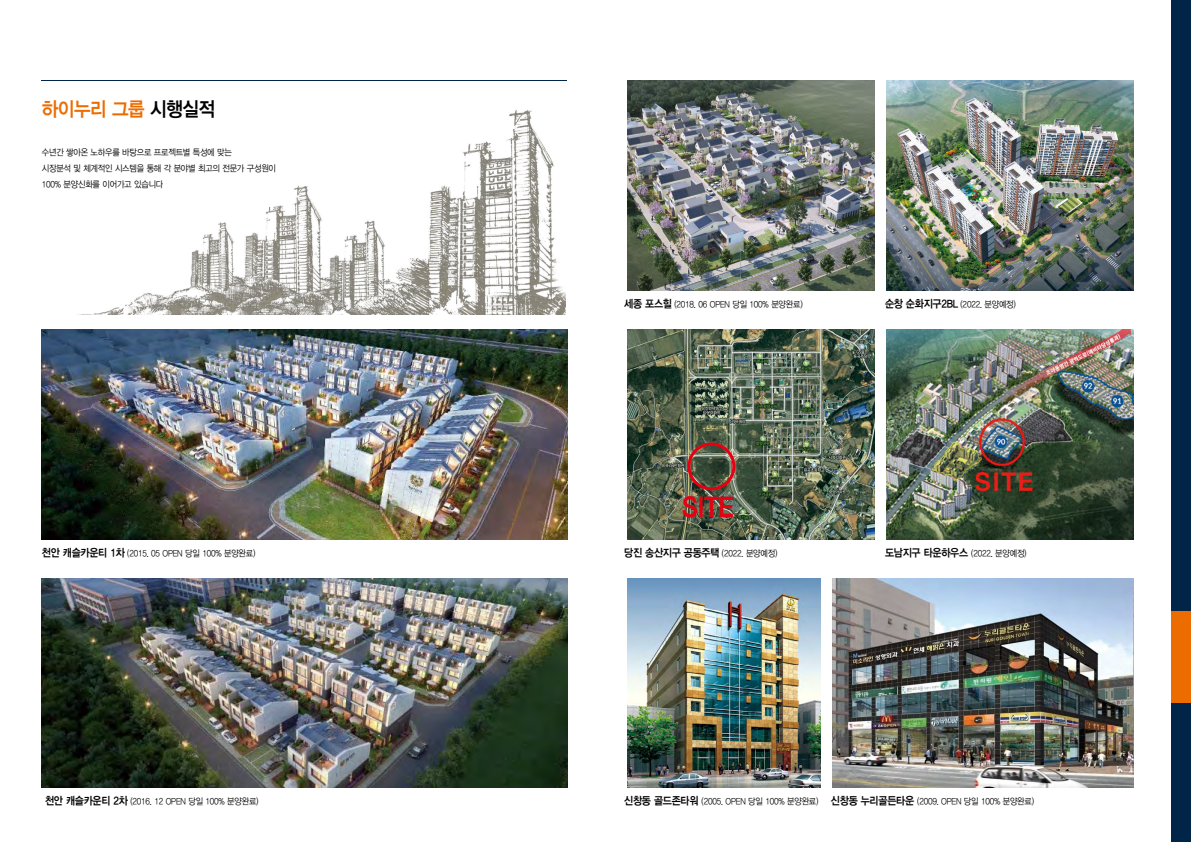
<style>
.page{position:relative;width:1191px;height:842px;background:#fff}
.page>*{position:absolute;margin:0;border:0;box-sizing:border-box;transform-origin:0 0}
.t1{font:27px "YDIYGO350";color:#e60012;scale:.9 1}
.t2{font:20px "YDIYGO340";letter-spacing:-.025em;color:#ed6c00;scale:.9 1}
.t3{font:9px/16px "YDIYGO320";letter-spacing:-.025em;color:#000;scale:.9 1}
.s1{color:#000}
.s2{font-family:"YDIYGO340";font-size:11px}
</style>
<div class="page">
<div style="left:1171px;top:0;width:20px;height:842px;background:#002548"></div>
<div style="left:1171px;top:612px;width:20px;height:91px;background:#ed6c00"></div>
<img style="left:42px;top:329px;width:525px;height:210px">
<img style="left:42px;top:578px;width:525px;height:210px">
<hr style="left:42px;top:81px;width:525px;height:1px;background:#002548">
<img style="left:51px;top:81px;width:514px;height:233px">
<img style="left:627px;top:329px;width:247px;height:210px">
<img style="left:886px;top:329px;width:247px;height:210px">
<img style="left:627px;top:81px;width:247px;height:209px">
<img style="left:886px;top:81px;width:247px;height:209px">
<img style="left:627px;top:578px;width:193px;height:210px">
<img style="left:832px;top:578px;width:301px;height:210px">
<div style="left:687px;top:442px;width:48px;height:48px;border:3px solid #e60012;border-radius:50%"></div>
<h2 class="t2" style="left:42px;top:97px;width:194px">하이누리 그룹 <span class="s1">시행실적</span></h2>
<p class="t3" style="left:42px;top:145px;width:262px">수년간 쌓아온 노하우를 바탕으로 프로젝트별 특성에 맞는<br>시장분석 및 체계적인 시스템을 통해 각 분야별 최고의 전문가 구성원이<br>100% 분양신화를 이어가고 있습니다</p>
<p class="t3" style="left:42px;top:545px;width:239px"><span class="s2">천안 캐슬카운티 1차</span> (2015. 05 OPEN 당일 100% 분양완료)</p>
<p class="t3" style="left:45px;top:793px;width:239px"><span class="s2">천안 캐슬카운티 2차</span> (2016. 12 OPEN 당일 100% 분양완료)</p>
<p class="t3" style="left:624px;top:296px;width:200px"><span class="s2">세종 포스힐</span> (2018. 06 OPEN 당일 100% 분양완료)</p>
<p class="t3" style="left:885px;top:296px;width:147px"><span class="s2">순창 순화지구2BL</span> (2022. 분양예정)</p>
<h1 class="t1" style="left:682px;top:492px;width:59px">SITE</h1>
<p class="t3" style="left:624px;top:545px;width:172px"><span class="s2">당진 송산지구 공동주택</span> (2022. 분양예정)</p>
<p class="t3" style="left:885px;top:545px;width:159px"><span class="s2">도남지구 타운하우스</span> (2022. 분양예정)</p>
<p class="t3" style="left:624px;top:794px;width:457px"><span class="s2">신창동 골드존타워</span> (2005. OPEN 당일 100% 분양완료) <span class="s2">신창동 누리골든타운</span> (2009. OPEN 당일 100% 분양완료)</p>
</div>
